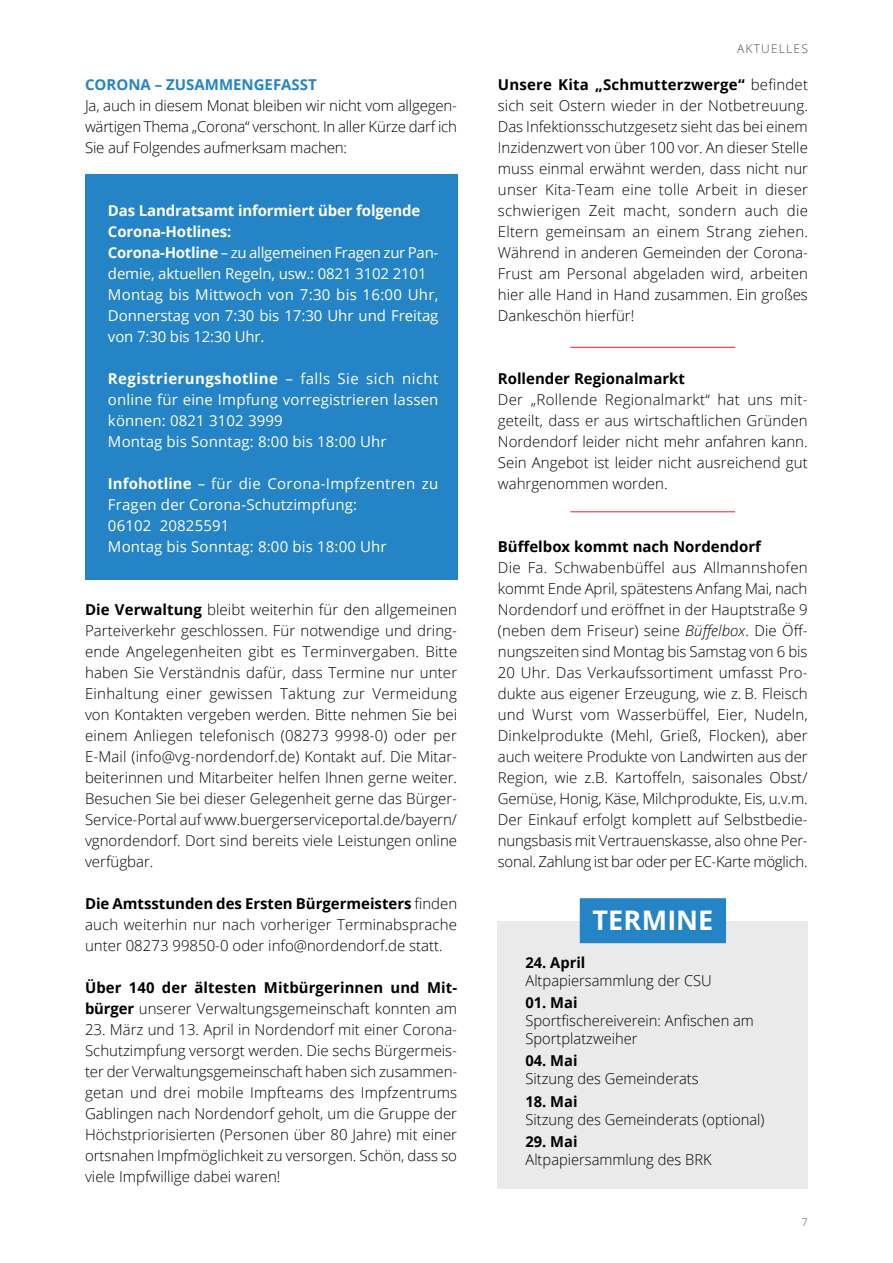
<style>
.page{position:relative;width:893px;height:1263px;background:#fff}
.page>*{position:absolute;margin:0;border:0;box-sizing:border-box;transform-origin:0 0}
.t1{font:700 27px "Open Sans";letter-spacing:.005em;color:#fff}
.t2{font:300 15px/21px "Open Sans";color:#000;text-align:justify}
.t3{font:15px/21px "Open Sans";letter-spacing:.01em;color:#fff}
.t4{font:15px/21px "Open Sans";letter-spacing:-.01em;color:#fff}
.t5{font:700 15px/21px "Open Sans";color:#000}
.t6{font:700 15px "Open Sans";color:#2484c6}
.t7{font:300 12px "Open Sans";letter-spacing:.1em;color:#4d4d4f}
.t8{font:300 10.5px "Open Sans";color:#4d4d4f}
.s1{font-weight:700}
.s2{font-weight:300}
.s3{font-style:italic}
</style>
<div class="page">
<div style="left:85px;top:174px;width:372px;height:405px;background:#2484c6"></div>
<div style="left:498px;top:921px;width:310px;height:267px;background:#eaeaeb"></div>
<div style="left:580px;top:898px;width:146px;height:45px;background:#2484c6"></div>
<hr style="left:570px;top:347px;width:165px;height:1px;background:#ed1d24">
<hr style="left:570px;top:511px;width:165px;height:1px;background:#ed1d24">
<p class="t6" style="left:85px;top:74px;width:233px">CORONA – ZUSAMMENGEFASST</p>
<p class="t2" style="left:85px;top:95px;width:374px">Ja, auch in diesem Monat bleiben wir nicht vom allgegen&shy;wärtigen Thema „Corona“ verschont. In aller Kürze darf ich Sie auf Folgendes aufmerksam machen:</p>
<p class="t4" style="left:108px;top:200px;width:332px"><span class="s1">Das Landratsamt informiert über folgende Corona-Hotlines:<br>Corona-Hotline</span> – zu allgemeinen Fragen zur Pan&shy;demie, aktuellen Regeln, usw.: 0821 3102 2101<br>Montag bis Mittwoch von 7:30 bis 16:00 Uhr, Donnerstag von 7:30 bis 17:30 Uhr und Freitag von 7:30 bis 12:30 Uhr.</p>
<p class="t3" style="left:108px;top:368px;width:332px"><span class="s1">Registrierungshotline</span> – falls Sie sich nicht online für eine Impfung vorregistrieren lassen können: 0821 3102 3999<br>Montag bis Sonntag: 8:00 bis 18:00 Uhr</p>
<p class="t3" style="left:108px;top:473px;width:332px"><span class="s1">Infohotline</span> – für die Corona-Impfzentren zu Fragen der Corona-Schutzimpfung:<br>06102 20825591<br>Montag bis Sonntag: 8:00 bis 18:00 Uhr</p>
<p class="t2" style="left:85px;top:599px;width:374px"><span class="s1">Die Verwaltung</span> bleibt weiterhin für den allgemeinen Parteiverkehr geschlossen. Für notwendige und dring&shy;ende Angelegenheiten gibt es Terminvergaben. Bitte haben Sie Verständnis dafür, dass Termine nur unter Einhaltung einer gewissen Taktung zur Vermeidung von Kontakten vergeben werden. Bitte nehmen Sie bei einem Anliegen telefonisch (08273 9998-0) oder per E-Mail (info@vg-nordendorf.de) Kontakt auf. Die Mitar&shy;beiterinnen und Mitarbeiter helfen Ihnen gerne weiter.<br>Besuchen Sie bei dieser Gelegenheit gerne das Bürger-Service-Portal auf www.buergerserviceportal.de/bayern/ vgnordendorf. Dort sind bereits viele Leistungen online verfügbar.</p>
<p class="t2" style="left:85px;top:893px;width:374px"><span class="s1">Die Amtsstunden des Ersten Bürgermeisters</span> finden auch weiterhin nur nach vorheriger Terminabsprache unter 08273 99850-0 oder info@nordendorf.de statt.</p>
<p class="t5" style="left:85px;top:977px;width:374px">Über 140 der ältesten Mitbürgerinnen und Mit&shy;bürger <span class="s2">unserer Verwaltungsgemeinschaft konnten am</span></p>
<p class="t2" style="left:85px;top:1019px;width:374px">23. März und 13. April in Nordendorf mit einer Corona-Schutzimpfung versorgt werden. Die sechs Bürgermeis&shy;ter der Verwaltungsgemeinschaft haben sich zusammen&shy;getan und drei mobile Impfteams des Impfzentrums Gablingen nach Nordendorf geholt, um die Gruppe der Höchstpriorisierten (Personen über 80 Jahre) mit einer ortsnahen Impfmöglichkeit zu versorgen. Schön, dass so viele Impfwillige dabei waren!</p>
<p class="t7" style="left:737px;top:40px;width:72px">AKTUELLES</p>
<p class="t2" style="left:498px;top:74px;width:312px"><span class="s1">Unsere Kita „Schmutterzwerge“</span> befindet sich seit Ostern wieder in der Notbetreuung.<br>Das Infektionsschutzgesetz sieht das bei einem Inzidenzwert von über 100 vor. An dieser Stelle muss einmal erwähnt werden, dass nicht nur unser Kita-Team eine tolle Arbeit in dieser schwierigen Zeit macht, sondern auch die Eltern gemeinsam an einem Strang ziehen.<br>Während in anderen Gemeinden der Corona-Frust am Personal abgeladen wird, arbeiten hier alle Hand in Hand zusammen. Ein großes Dankeschön hierfür!</p>
<p class="t5" style="left:498px;top:368px;width:189px">Rollender Regionalmarkt</p>
<p class="t2" style="left:498px;top:389px;width:311px">Der „Rollende Regionalmarkt“ hat uns mit&shy;geteilt, dass er aus wirtschaftlichen Gründen Nordendorf leider nicht mehr anfahren kann.<br>Sein Angebot ist leider nicht ausreichend gut wahrgenommen worden.</p>
<p class="t5" style="left:498px;top:536px;width:265px">Büffelbox kommt nach Nordendorf</p>
<p class="t2" style="left:498px;top:557px;width:311px">Die Fa. Schwabenbüffel aus Allmannshofen kommt Ende April, spätestens Anfang Mai, nach Nordendorf und eröffnet in der Hauptstraße 9 (neben dem Friseur) seine <span class="s3">Büffelbox</span>. Die Öff&shy;nungszeiten sind Montag bis Samstag von 6 bis 20 Uhr. Das Verkaufssortiment umfasst Pro&shy;dukte aus eigener Erzeugung, wie z. B. Fleisch und Wurst vom Wasserbüffel, Eier, Nudeln, Dinkelprodukte (Mehl, Grieß, Flocken), aber auch weitere Produkte von Landwirten aus der Region, wie z.B. Kartoffeln, saisonales Obst/ Gemüse, Honig, Käse, Milchprodukte, Eis, u.v.m.<br>Der Einkauf erfolgt komplett auf Selbstbedie&shy;nungsbasis mit Vertrauenskasse, also ohne Per&shy;sonal. Zahlung ist bar oder per EC-Karte möglich.</p>
<h1 class="t1" style="left:592px;top:901px;width:122px">TERMINE</h1>
<p class="t5" style="left:525px;top:951px;width:61px">24. April</p>
<p class="t2" style="left:525px;top:969px;width:188px">Altpapiersammlung der CSU</p>
<p class="t5" style="left:525px;top:992px;width:54px">01. Mai</p>
<p class="t2" style="left:525px;top:1011px;width:230px;line-height:18px">Sportfischereiverein: Anfischen am<br>Sportplatzweiher</p>
<p class="t5" style="left:525px;top:1050px;width:54px">04. Mai</p>
<p class="t2" style="left:525px;top:1068px;width:175px">Sitzung des Gemeinderats</p>
<p class="t5" style="left:525px;top:1090px;width:54px">18. Mai</p>
<p class="t2" style="left:525px;top:1108px;width:241px">Sitzung des Gemeinderats (optional)</p>
<p class="t5" style="left:525px;top:1130px;width:54px">29. Mai</p>
<p class="t2" style="left:525px;top:1148px;width:188px">Altpapiersammlung des BRK</p>
<p class="t8" style="left:802px;top:1215px;width:7px">7</p>
</div>
